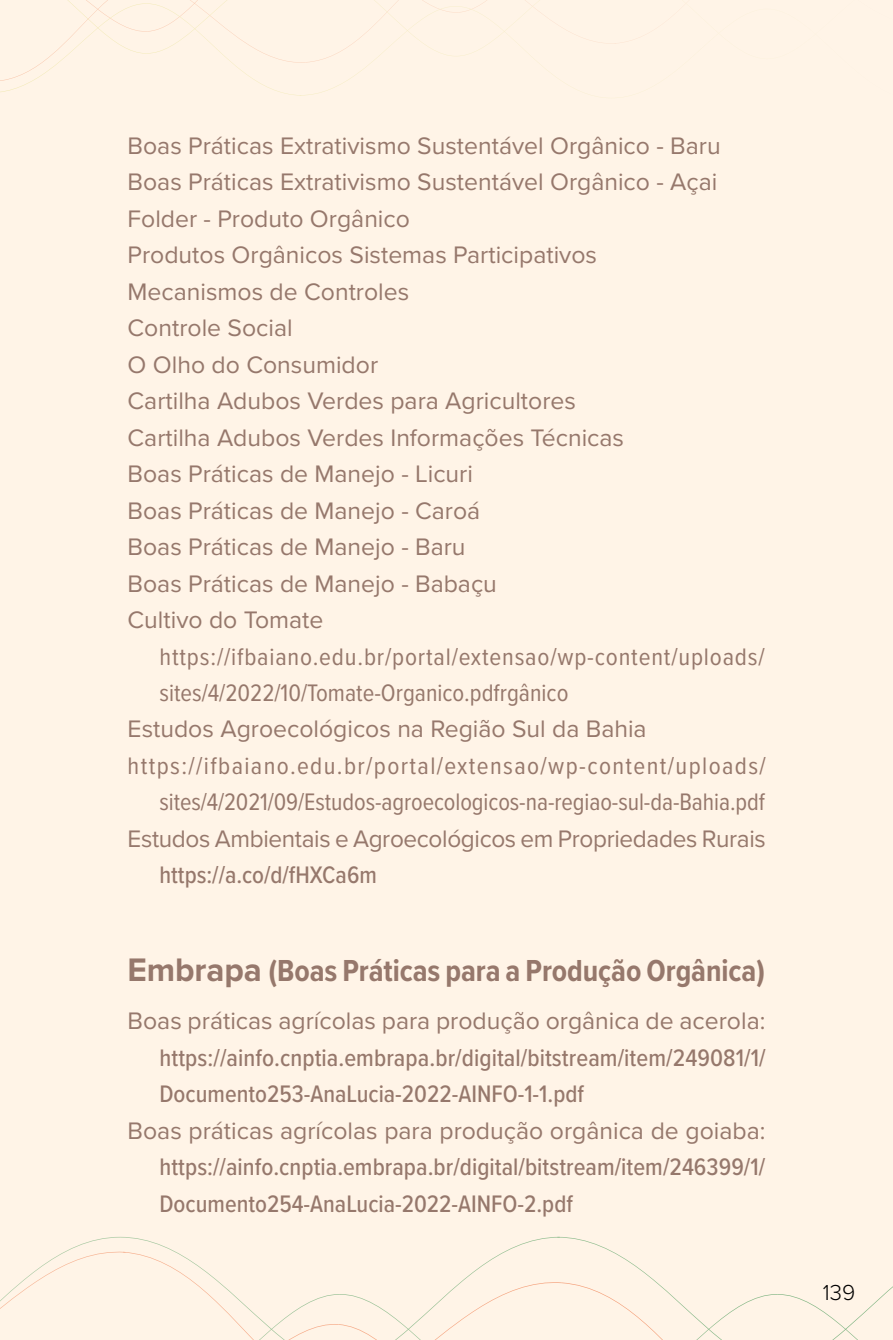
<style>
.page{position:relative;width:893px;height:1340px;background:#fff}
.page>*{position:absolute;margin:0;border:0;box-sizing:border-box;transform-origin:0 0}
.t1{font:700 31.5px "Proxima Nova Cond";letter-spacing:-.005em;color:#96786c}
.t2{font:24.75px/36.4px "Proxima Nova";color:#96786c}
.t3{font:500 24.75px/36.4px "Proxima Nova Cond";color:#96786c}
.t4{font:24.75px/36.4px "Proxima Nova Cond";letter-spacing:-.005em;color:#96786c;text-align:right}
.t5{font:24.75px/36.4px "Proxima Nova Cond";letter-spacing:.03em;color:#96786c}
.t6{font:300 22.5px "Proxima Nova";color:#000}
.s1{font-family:"Proxima Nova";font-size:33.75px}
</style>
<div class="page">
<div style="left:0;top:0;width:893px;height:1339px;background:#fff4e7"></div>
<svg style="left:0;top:0;width:650px;height:96px"></svg>
<svg style="left:0;top:1236px;width:893px;height:103px"></svg>
<p class="t2" style="left:128px;top:126px;width:595px">Boas Práticas Extrativismo Sustentável Orgânico - Baru Boas Práticas Extrativismo Sustentável Orgânico - Açai Folder - Produto Orgânico<br>Produtos Orgânicos Sistemas Participativos Mecanismos de Controles<br>Controle Social<br>O Olho do Consumidor<br>Cartilha Adubos Verdes para Agricultores<br>Cartilha Adubos Verdes Informações Técnicas<br>Boas Práticas de Manejo - Licuri<br>Boas Práticas de Manejo - Caroá<br>Boas Práticas de Manejo - Baru<br>Boas Práticas de Manejo - Babaçu<br>Cultivo do Tomate</p>
<p class="t5" style="left:159px;top:637px;width:607px">https://ifbaiano.edu.br/portal/extensao/wp-content/uploads/ sites/4/2022/10/Tomate-Organico.pdfrgânico</p>
<p class="t2" style="left:128px;top:710px;width:521px">Estudos Agroecológicos na Região Sul da Bahia</p>
<p class="t4" style="left:128px;top:746px;width:640px">https://ifbaiano.edu.br/portal/extensao/wp-content/uploads/ sites/4/2021/09/Estudos-agroecologicos-na-regiao-sul-da-Bahia.pdf</p>
<p class="t2" style="left:128px;top:819px;width:640px">Estudos Ambientais e Agroecológicos em Propriedades Rurais</p>
<p class="t3" style="left:159px;top:856px;width:219px">https://a.co/d/fHXCa6m</p>
<p class="t1" style="left:128px;top:947px;width:639px"><span class="s1">Embrapa</span> (Boas Práticas para a Produção Orgânica)</p>
<p class="t2" style="left:128px;top:1001px;width:639px">Boas práticas agrícolas para produção orgânica de acerola:</p>
<p class="t3" style="left:159px;top:1038px;width:608px">https://ainfo.cnptia.embrapa.br/digital/bitstream/item/249081/1/<br>Documento253-AnaLucia-2022-AINFO-1-1.pdf</p>
<p class="t2" style="left:128px;top:1111px;width:639px">Boas práticas agrícolas para produção orgânica de goiaba:</p>
<p class="t3" style="left:159px;top:1147px;width:607px">https://ainfo.cnptia.embrapa.br/digital/bitstream/item/246399/1/<br>Documento254-AnaLucia-2022-AINFO-2.pdf</p>
<p class="t6" style="left:823px;top:1275px;width:34px">139</p>
</div>
